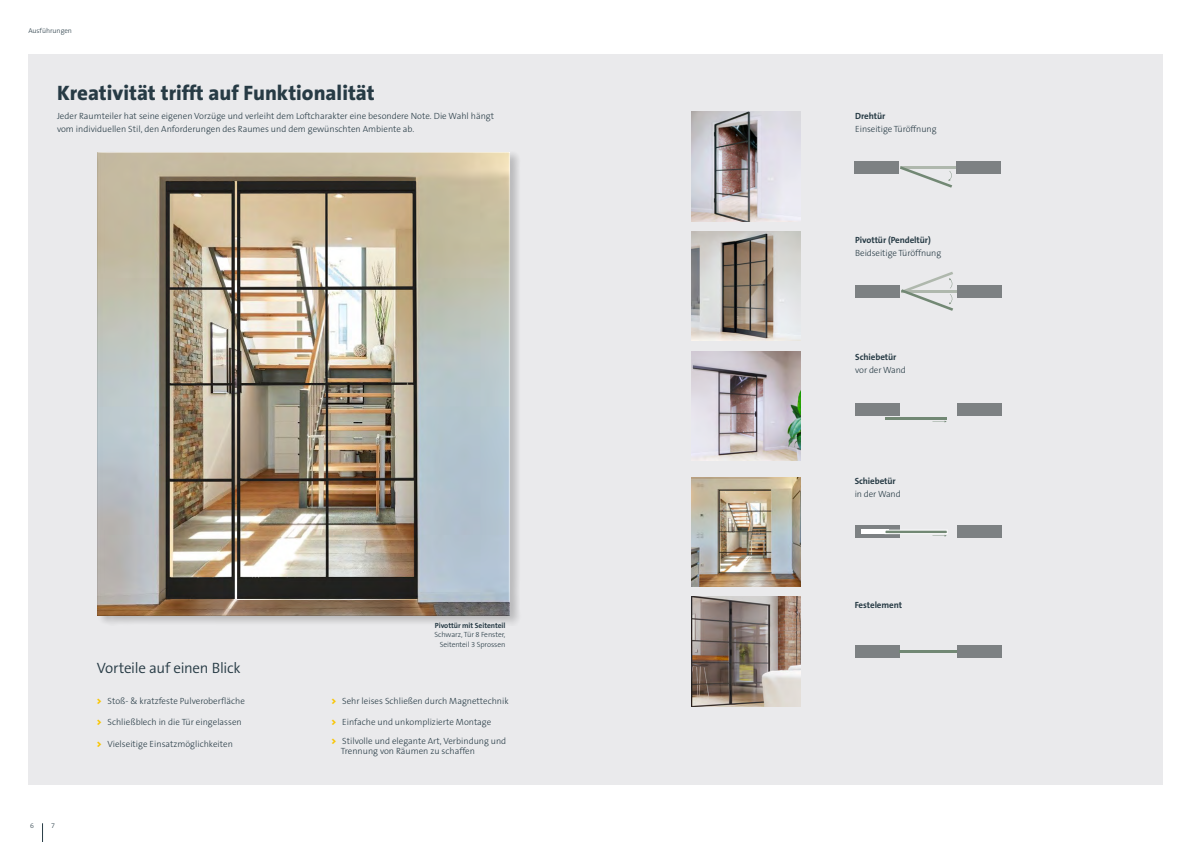
<style>
.page{position:relative;width:1191px;height:842px;background:#fff}
.page>*{position:absolute;margin:0;border:0;box-sizing:border-box;transform-origin:0 0}
.t1{font:800 21px "The Sans B8";color:#273b45}
.t2{font:300 15px "The Sans B4";letter-spacing:-.02em;color:#273b45}
.t3{font:300 9px/13px "The Sans B3";color:#273b45}
.t4{font:700 9px "The Sans B7";letter-spacing:-.01em;color:#273b45}
.t5{font:300 7.5px/9.8px "The Sans B3";letter-spacing:-.01em;color:#273b45;text-align:right}
.t6{font:700 7.5px "The Sans B7";letter-spacing:-.01em;color:#273b45}
.t7{font:300 7px "The Sans B3";color:#273b45}
.s1{font-family:"The Sans B9";font-weight:900;color:#f9c604}
</style>
<div class="page">
<svg style="left:42px;top:823px;width:1px;height:19px"></svg>
<div style="left:590px;top:54px;width:572px;height:730px;background:#eaeaec"></div>
<div style="left:28px;top:54px;width:567px;height:730px;background:#eaeaec"></div>
<div style="left:98px;top:151px;width:423px;height:474px;background:#000;opacity:.2"></div>
<div style="left:96px;top:151px;width:414px;height:465px;background:#000;opacity:.3"></div>
<img style="left:691px;top:112px;width:109px;height:109px">
<img style="left:691px;top:232px;width:109px;height:109px">
<img style="left:691px;top:351px;width:109px;height:109px">
<div style="left:855px;top:285px;width:44px;height:13px;background:#7d8183"></div>
<div style="left:957px;top:285px;width:44px;height:13px;background:#7d8183"></div>
<hr style="left:901px;top:290px;width:55px;height:2px;background:#afb8ad">
<svg style="left:901px;top:272px;width:52px;height:39px"></svg>
<div style="left:854px;top:161px;width:45px;height:13px;background:#7d8183"></div>
<div style="left:956px;top:161px;width:44px;height:13px;background:#7d8183"></div>
<hr style="left:900px;top:166px;width:55px;height:3px;background:#afb8ad">
<svg style="left:900px;top:166px;width:52px;height:22px"></svg>
<div style="left:855px;top:645px;width:44px;height:13px;background:#7d8183"></div>
<div style="left:957px;top:645px;width:44px;height:13px;background:#7d8183"></div>
<hr style="left:899px;top:650px;width:58px;height:3px;background:#728874">
<div style="left:855px;top:403px;width:44px;height:13px;background:#7d8183"></div>
<div style="left:957px;top:403px;width:44px;height:13px;background:#7d8183"></div>
<hr style="left:885px;top:417px;width:62px;height:2px;background:#728874">
<svg style="left:932px;top:421px;width:14px;height:1px"></svg>
<div style="left:855px;top:526px;width:44px;height:12px;background:#7d8183"></div>
<hr style="left:861px;top:530px;width:27px;height:4px;background:#fff">
<div style="left:957px;top:526px;width:44px;height:12px;background:#7d8183"></div>
<svg style="left:884px;top:529px;width:64px;height:8px"></svg>
<img style="left:691px;top:477px;width:109px;height:109px">
<img style="left:691px;top:597px;width:109px;height:109px">
<p class="t7" style="left:28px;top:27px;width:45px">Ausführungen</p>
<h1 class="t1" style="left:57px;top:81px;width:319px">Kreativität trifft auf Funktionalität</h1>
<p class="t3" style="left:57px;top:110px;width:438px">Jeder Raumteiler hat seine eigenen Vorzüge und verleiht dem Loftcharakter eine besondere Note. Die Wahl hängt vom individuellen Stil, den Anforderungen des Raumes und dem gewünschten Ambiente ab.</p>
<p class="t7" style="left:30px;top:822px;width:5px">6</p>
<p class="t7" style="left:51px;top:822px;width:5px">7</p>
<h2 class="t2" style="left:97px;top:660px;width:145px">Vorteile auf einen Blick</h2>
<p class="t3" style="left:97px;top:695px;width:150px"><span class="s1">&gt;</span> Stoß- &amp; kratzfeste Pulveroberfläche</p>
<p class="t3" style="left:97px;top:716px;width:147px"><span class="s1">&gt;</span> Schließblech in die Tür eingelassen</p>
<p class="t3" style="left:97px;top:738px;width:138px"><span class="s1">&gt;</span> Vielseitige Einsatzmöglichkeiten</p>
<p class="t6" style="left:435px;top:621px;width:72px">Pivottür mit Seitenteil</p>
<p class="t5" style="left:434px;top:630px;width:72px">Schwarz, Tür 8 Fenster,<br>Seitenteil 3 Sprossen</p>
<p class="t3" style="left:331px;top:695px;width:179px"><span class="s1">&gt;</span> Sehr leises Schließen durch Magnettechnik</p>
<p class="t3" style="left:331px;top:712px;width:176px;line-height:19.6px"><span class="s1">&gt;</span> Einfache und unkomplizierte Montage<br><span class="s1">&gt;</span> Stilvolle und elegante Art, Verbindung und</p>
<p class="t3" style="left:341px;top:745px;width:136px">Trennung von Räumen zu schaffen</p>
<p class="t4" style="left:855px;top:111px;width:31px">Drehtür</p>
<p class="t3" style="left:855px;top:123px;width:83px">Einseitige Türöffnung</p>
<p class="t4" style="left:855px;top:235px;width:77px">Pivottür (Pendeltür)</p>
<p class="t3" style="left:855px;top:247px;width:87px">Beidseitige Türöffnung</p>
<p class="t4" style="left:855px;top:352px;width:43px">Schiebetür</p>
<p class="t3" style="left:855px;top:364px;width:52px">vor der Wand</p>
<p class="t4" style="left:854px;top:476px;width:43px">Schiebetür</p>
<p class="t3" style="left:854px;top:488px;width:48px">in der Wand</p>
<p class="t4" style="left:854px;top:600px;width:49px">Festelement</p>
</div>
